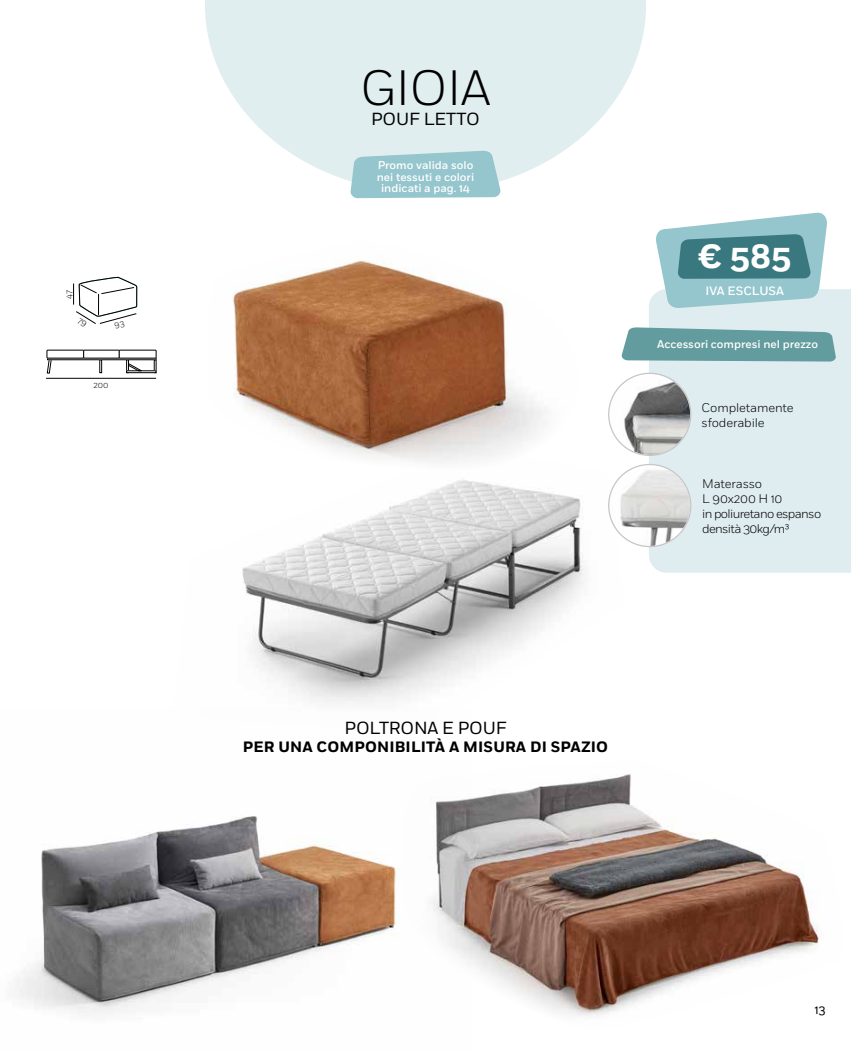
<style>
.page{position:relative;width:851px;height:1053px;background:#fff}
.page>*{position:absolute;margin:0;border:0;box-sizing:border-box;transform-origin:0 0}
.t1{font:300 49.5px "Fort";letter-spacing:-.01em;color:#000}
.t2{font:700 33.5px "Fort";color:#fff}
.t3{font:17.5px "Fort";letter-spacing:-.01em;color:#000}
.t4{font:700 15px "Fort";letter-spacing:.01em;color:#000}
.t5{font:300 12.5px/15px "Fort";letter-spacing:-.05em;color:#000}
.t6{font:300 12.5px/15px "Fort";letter-spacing:-.01em;color:#000}
.t7{font:12.5px "Fort";color:#000}
.t8{font:500 12.12px "Fort";color:#fff}
.t9{font:500 11.25px/11.2px "Fort";color:#fff;text-align:center}
.t10{font:300 8.5px "Fort";color:#000}
</style>
<div class="page">
<div style="left:648px;top:289px;width:202px;height:283px;background:#dfedf0"></div>
<svg style="left:205px;top:0;width:441px;height:181px;fill:#e1eef0"></svg>
<svg style="left:350px;top:150px;width:151px;height:48px;background:#9fcad1"></svg>
<img style="left:609px;top:374px;width:81px;height:80px;border-radius:40px">
<svg style="left:621px;top:327px;width:215px;height:34px;background:#71a5a7"></svg>
<svg style="left:655px;top:212px;width:172px;height:96px;background:#8ab6bc"></svg>
<img style="left:609px;top:465px;width:81px;height:81px;border-radius:40px">
<svg style="left:47px;top:360px;width:5px;height:13px"></svg>
<div style="left:83px;top:350px;width:36px;height:8px;background:#fff;border:1px solid #fff"></div>
<div style="left:83px;top:350px;width:36px;height:8px;border:1px solid #000"></div>
<div style="left:119px;top:350px;width:37px;height:8px;background:#fff;border:1px solid #fff"></div>
<div style="left:119px;top:350px;width:37px;height:8px;border:1px solid #000"></div>
<div style="left:47px;top:350px;width:37px;height:8px;background:#fff;border:1px solid #fff"></div>
<div style="left:47px;top:350px;width:37px;height:8px;border:1px solid #000"></div>
<svg style="left:100px;top:359px;width:2px;height:14px"></svg>
<div style="left:126px;top:359px;width:3px;height:14px;border:1px solid #000"></div>
<svg style="left:154px;top:359px;width:2px;height:11px"></svg>
<div style="left:126px;top:370px;width:30px;height:3px;border:1px solid #000"></div>
<svg style="left:128px;top:363px;width:14px;height:8px"></svg>
<hr style="left:46px;top:378px;width:110px;height:1px;background:#000">
<img style="left:16px;top:816px;width:381px;height:197px">
<img style="left:430px;top:774px;width:389px;height:244px">
<img style="left:242px;top:446px;width:383px;height:257px">
<img style="left:233px;top:260px;width:346px;height:211px">
<svg style="left:73px;top:276px;width:64px;height:48px"></svg>
<p class="t10" style="left:64px;top:298px;width:10px;rotate:-90deg">47</p>
<p class="t10" style="left:94px;top:380px;width:17px">200</p>
<h1 class="t1" style="left:360px;top:58px;width:132px">GIOIA</h1>
<h3 class="t3" style="left:371px;top:109px;width:110px">POUF LETTO</h3>
<p class="t9" style="left:377px;top:160px;width:99px">Promo valida solo nei tessuti e colori indicati a pag. 14</p>
<h2 class="t2" style="left:698px;top:236px;width:94px">€ 585</h2>
<p class="t8" style="left:705px;top:283px;width:80px">IVA ESCLUSA</p>
<p class="t9" style="left:657px;top:339px;width:162px">Accessori compresi nel prezzo</p>
<p class="t6" style="left:701px;top:400px;width:94px">Completamente sfoderabile</p>
<p class="t5" style="left:702px;top:476px;width:121px">Materasso<br>L 90x200 H 10<br>in poliuretano espanso densità 30kg/m³</p>
<h3 class="t3" style="left:344px;top:717px;width:163px">POLTRONA E POUF</h3>
<h3 class="t4" style="left:243px;top:737px;width:367px">PER UNA COMPONIBILITÀ A MISURA DI SPAZIO</h3>
<p class="t7" style="left:814px;top:1002px;width:13px">13</p>
</div>
